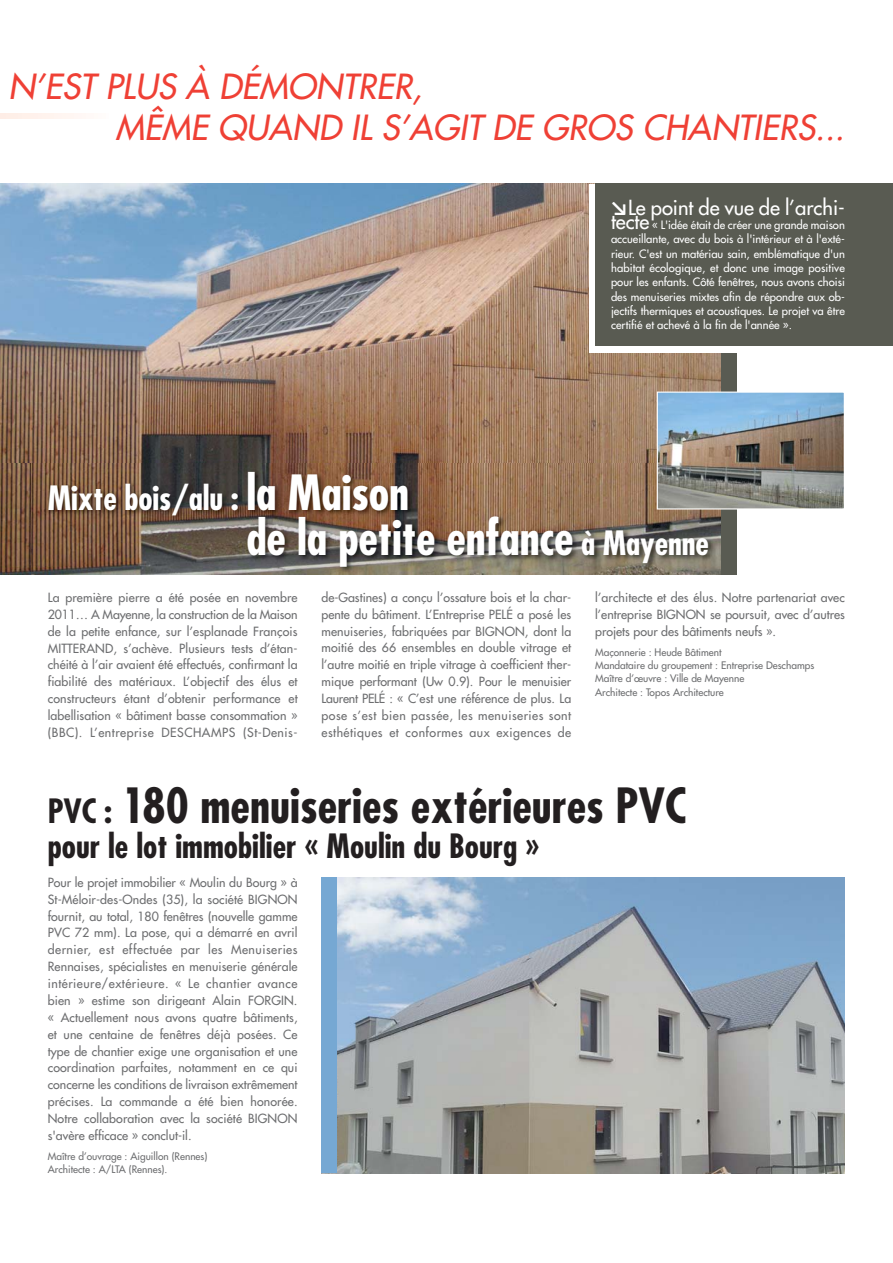
<style>
.page{position:relative;width:893px;height:1263px;background:#fff}
.page>*{position:absolute;margin:0;border:0;box-sizing:border-box;transform-origin:0 0}
.t1{font:700 condensed 47.25px "Futura";color:#231f20}
.t2{font:700 condensed 47.25px "Futura";letter-spacing:-.005em;color:#fff}
.t3{font:italic 33.75px/40.7px "Futura";color:#ef4035}
.t4{font:700 condensed 32.55px "Futura";color:#231f20}
.t5{font:700 condensed 32.55px "Futura";letter-spacing:-.005em;color:#fff}
.t6{font:20.25px "Futura";color:#fff}
.t7{font:12.3px/16.8px "Futura";letter-spacing:.01em;color:#6d6e70;text-align:justify}
.t8{font:11.25px/14.4px "Futura";color:#fff;text-align:justify}
.t9{font:10.05px/13.5px "Futura";color:#6d6e70}
.s1{font-family:"Calibri";font-weight:700}
.s2{font-size:20.25px}
.s3{font-size:47.25px}
.s4{font-size:32.55px}
</style>
<div class="page">
<div style="left:720px;top:184px;width:16px;height:391px;background:#595b52"></div>
<img style="left:0;top:184px;width:720px;height:279px">
<img style="left:0;top:463px;width:31px;height:112px">
<img style="left:337px;top:878px;width:508px;height:295px">
<div style="left:321px;top:878px;width:16px;height:295px;background:#76a8d3"></div>
<div style="left:589px;top:184px;width:304px;height:168px;background:#fff"></div>
<div style="left:0;top:113px;width:108px;height:6px;background:#fff4ef"></div>
<img style="left:31px;top:463px;width:706px;height:112px">
<div style="left:595px;top:184px;width:298px;height:162px;background:#595b52"></div>
<img style="left:659px;top:394px;width:184px;height:114px">
<div style="left:657px;top:392px;width:188px;height:118px;border:1px solid #fff"></div>
<h2 class="t3" style="left:116px;top:69px;width:736px;text-indent:-107px">N’EST PLUS À DÉMONTRER,<br>MÊME QUAND IL S’AGIT DE GROS CHANTIERS...</h2>
<h3 class="t6" style="left:611px;top:197px;width:235px"><span class="s1">↘</span>Le point de vue de l’archi-</h3>
<p class="t8" style="left:611px;top:218px;width:235px"><span class="s2">tecte</span> « L'idée était de créer une grande maison accueillante, avec du bois à l'intérieur et à l'exté&shy;rieur. C'est un matériau sain, emblématique d'un habitat écologique, et donc une image positive pour les enfants. Côté fenêtres, nous avons choisi des menuiseries mixtes afin de répondre aux ob&shy;jectifs thermiques et acoustiques. Le projet va être certifié et achevé à la fin de l'année ».</p>
<h3 class="t5" style="left:48px;top:483px;width:363px">Mixte bois/alu : <span class="s3">la Maison</span></h3>
<h1 class="t2" style="left:246px;top:516px;width:464px">de la petite enfance <span class="s4">à Mayenne</span></h1>
<p class="t7" style="left:48px;top:590px;width:251px">La première pierre a été posée en novembre 2011… A Mayenne, la construction de la Maison de la petite enfance, sur l’esplanade François MITTERAND, s’achève. Plusieurs tests d’étan&shy;chéité à l’air avaient été effectués, confirmant la fiabilité des matériaux. L’objectif des élus et constructeurs étant d’obtenir performance et labellisation « bâtiment basse consommation » (BBC). L’entreprise DESCHAMPS (St-Denis-</p>
<p class="t7" style="left:321px;top:590px;width:251px">de-Gastines) a conçu l’ossature bois et la char&shy;pente du bâtiment. L’Entreprise PELÉ a posé les menuiseries, fabriquées par BIGNON, dont la moitié des 66 ensembles en double vitrage et l’autre moitié en triple vitrage à coefficient ther&shy;mique performant (Uw 0.9). Pour le menuisier Laurent PELÉ : « C’est une référence de plus. La pose s’est bien passée, les menuiseries sont esthétiques et conformes aux exigences de</p>
<p class="t7" style="left:595px;top:590px;width:251px">l’architecte et des élus. Notre partenariat avec l’entreprise BIGNON se poursuit, avec d’autres projets pour des bâtiments neufs ».</p>
<p class="t9" style="left:595px;top:646px;width:221px">Maçonnerie : Heude Bâtiment<br>Mandataire du groupement : Entreprise Deschamps Maître d’œuvre : Ville de Mayenne<br>Architecte : Topos Architecture</p>
<h1 class="t1" style="left:48px;top:785px;width:640px"><span class="s4">PVC :</span> 180 menuiseries extérieures PVC</h1>
<h3 class="t4" style="left:48px;top:832px;width:493px">pour le lot immobilier « Moulin du Bourg »</h3>
<p class="t7" style="left:48px;top:875px;width:251px">Pour le projet immobilier « Moulin du Bourg » à St-Méloir-des-Ondes (35), la société BIGNON fournit, au total, 180 fenêtres (nouvelle gamme PVC 72 mm). La pose, qui a démarré en avril dernier, est effectuée par les Menuiseries Rennaises, spécialistes en menuiserie générale intérieure/extérieure. « Le chantier avance bien » estime son dirigeant Alain FORGIN. « Actuellement nous avons quatre bâtiments, et une centaine de fenêtres déjà posées. Ce type de chantier exige une organisation et une coordination parfaites, notamment en ce qui concerne les conditions de livraison extrêmement précises. La commande a été bien honorée.<br>Notre collaboration avec la société BIGNON s'avère efficace » conclut-il.</p>
<p class="t9" style="left:48px;top:1150px;width:161px">Maître d’ouvrage : Aiguillon (Rennes)<br>Architecte : A/LTA (Rennes).</p>
</div>
